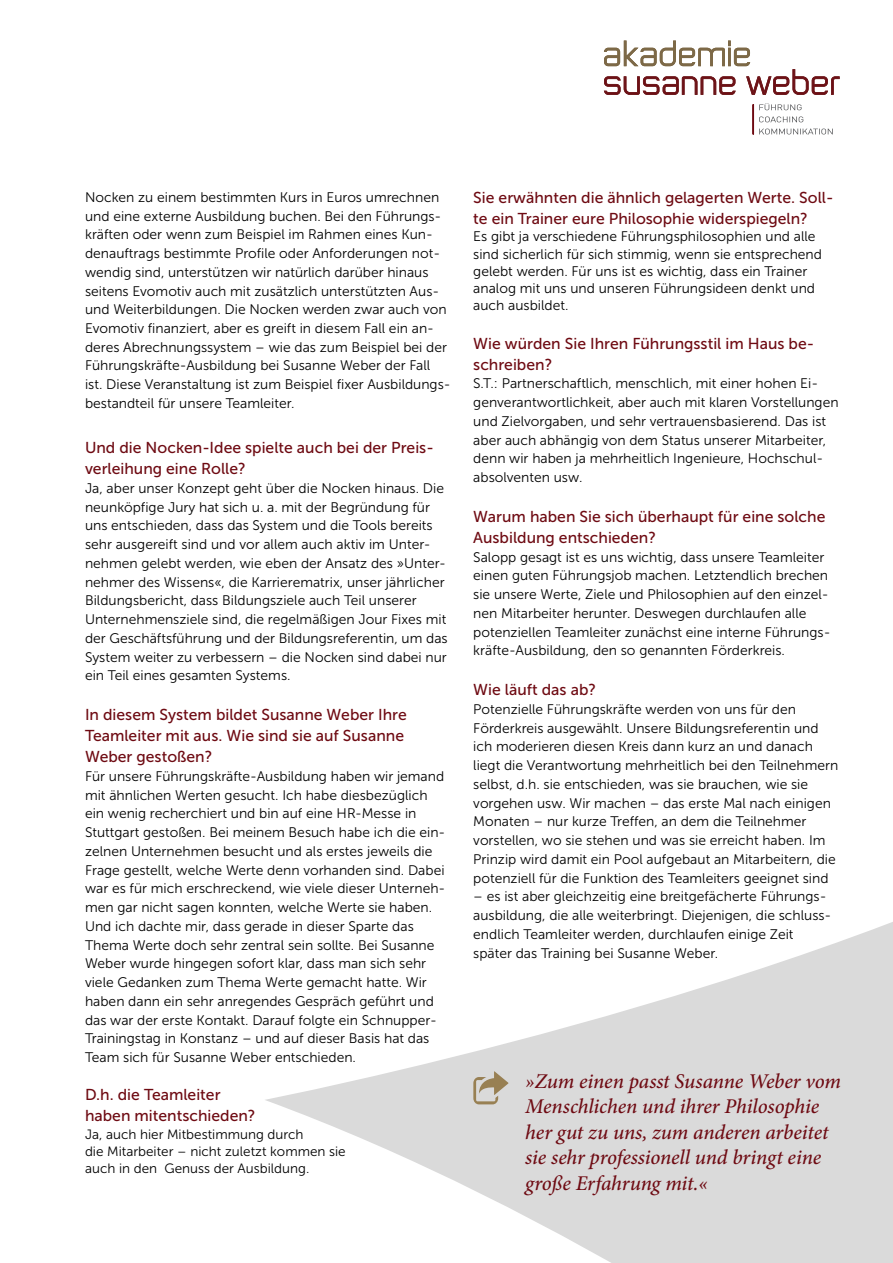
<style>
.page{position:relative;width:893px;height:1263px;background:#fff}
.page>*{position:absolute;margin:0;border:0;box-sizing:border-box;transform-origin:0 0}
.t1{font:italic 500 21px/25.5px "Minion Pro";letter-spacing:-.01em;color:#6e0a12}
.t2{font:15.75px/21px "Museo Sans 500";color:#6e0a12}
.t3{font:13.8px/18.8px "Museo Sans 300";color:#000}
.t4{font:13.5px/17.2px "Museo Sans 300";color:#000}
</style>
<div class="page">
<svg style="left:604px;top:41px;width:235px;height:54px"></svg>
<svg style="left:759px;top:129px;width:74px;height:5px"></svg>
<svg style="left:759px;top:116px;width:44px;height:6px"></svg>
<svg style="left:759px;top:103px;width:43px;height:7px"></svg>
<hr style="left:752px;top:104px;width:2px;height:30px;background:#6e0a12">
<svg style="left:265px;top:922px;width:628px;height:341px;fill:#dadada"></svg>
<svg style="left:473px;top:1071px;width:35px;height:33px"></svg>
<p class="t3" style="left:85px;top:188px;width:367px">Nocken zu einem bestimmten Kurs in Euros umrechnen und eine externe Ausbildung buchen. Bei den Führungs&shy;kräften oder wenn zum Beispiel im Rahmen eines Kun&shy;denauftrags bestimmte Profile oder Anforderungen not&shy;wendig sind, unterstützen wir natürlich darüber hinaus seitens Evomotiv auch mit zusätzlich unterstützten Aus&shy;und Weiterbildungen. Die Nocken werden zwar auch von Evomotiv finanziert, aber es greift in diesem Fall ein an&shy;deres Abrechnungssystem – wie das zum Beispiel bei der Führungskräfte-Ausbildung bei Susanne Weber der Fall ist. Diese Veranstaltung ist zum Beispiel fixer Ausbildungs&shy;bestandteil für unsere Teamleiter.</p>
<p class="t2" style="left:85px;top:437px;width:350px">Und die Nocken-Idee spielte auch bei der Preis&shy;verleihung eine Rolle?</p>
<p class="t3" style="left:85px;top:479px;width:364px">Ja, aber unser Konzept geht über die Nocken hinaus. Die neunköpfige Jury hat sich u. a. mit der Begründung für uns entschieden, dass das System und die Tools bereits sehr ausgereift sind und vor allem auch aktiv im Unter&shy;nehmen gelebt werden, wie eben der Ansatz des »Unter&shy;nehmer des Wissens«, die Karrierematrix, unser jährlicher Bildungsbericht, dass Bildungsziele auch Teil unserer Unternehmensziele sind, die regelmäßigen Jour Fixes mit der Geschäftsführung und der Bildungsreferentin, um das System weiter zu verbessern – die Nocken sind dabei nur ein Teil eines gesamten Systems.</p>
<p class="t2" style="left:85px;top:704px;width:323px">In diesem System bildet Susanne Weber Ihre<br>Teamleiter mit aus. Wie sind sie auf Susanne<br>Weber gestoßen?</p>
<p class="t3" style="left:85px;top:767px;width:362px">Für unsere Führungskräfte-Ausbildung haben wir jemand mit ähnlichen Werten gesucht. Ich habe diesbezüglich ein wenig recherchiert und bin auf eine HR-Messe in Stuttgart gestoßen. Bei meinem Besuch habe ich die ein&shy;zelnen Unternehmen besucht und als erstes jeweils die Frage gestellt, welche Werte denn vorhanden sind. Dabei war es für mich erschreckend, wie viele dieser Unterneh&shy;men gar nicht sagen konnten, welche Werte sie haben.<br>Und ich dachte mir, dass gerade in dieser Sparte das Thema Werte doch sehr zentral sein sollte. Bei Susanne Weber wurde hingegen sofort klar, dass man sich sehr viele Gedanken zum Thema Werte gemacht hatte. Wir haben dann ein sehr anregendes Gespräch geführt und das war der erste Kontakt. Darauf folgte ein Schnupper-Trainingstag in Konstanz – und auf dieser Basis hat das Team sich für Susanne Weber entschieden.</p>
<p class="t2" style="left:85px;top:1084px;width:172px">D.h. die Teamleiter haben mitentschieden?</p>
<p class="t4" style="left:85px;top:1125px;width:262px">Ja, auch hier Mitbestimmung durch<br>die Mitarbeiter – nicht zuletzt kommen sie auch in den Genuss der Ausbildung.</p>
<p class="t2" style="left:473px;top:187px;width:362px">Sie erwähnten die ähnlich gelagerten Werte. Soll&shy;te ein Trainer eure Philosophie widerspiegeln?</p>
<p class="t3" style="left:473px;top:228px;width:350px;line-height:17.2px">Es gibt ja verschiedene Führungsphilosophien und alle sind sicherlich für sich stimmig, wenn sie entsprechend gelebt werden. Für uns ist es wichtig, dass ein Trainer analog mit uns und unseren Führungsideen denkt und auch ausbildet.</p>
<p class="t2" style="left:473px;top:333px;width:342px">Wie würden Sie Ihren Führungsstil im Haus be&shy;schreiben?</p>
<p class="t3" style="left:473px;top:374px;width:367px">S.T.: Partnerschaftlich, menschlich, mit einer hohen Ei&shy;genverantwortlichkeit, aber auch mit klaren Vorstellungen und Zielvorgaben, und sehr vertrauensbasierend. Das ist aber auch abhängig von dem Status unserer Mitarbeiter, denn wir haben ja mehrheitlich Ingenieure, Hochschul&shy;absolventen usw.</p>
<p class="t2" style="left:473px;top:506px;width:354px">Warum haben Sie sich überhaupt für eine solche<br>Ausbildung entschieden?</p>
<p class="t3" style="left:473px;top:548px;width:359px">Salopp gesagt ist es uns wichtig, dass unsere Teamleiter einen guten Führungsjob machen. Letztendlich brechen sie unsere Werte, Ziele und Philosophien auf den einzel&shy;nen Mitarbeiter herunter. Deswegen durchlaufen alle potenziellen Teamleiter zunächst eine interne Führungs&shy;kräfte-Ausbildung, den so genannten Förderkreis.</p>
<p class="t2" style="left:473px;top:679px;width:124px">Wie läuft das ab?</p>
<p class="t3" style="left:473px;top:700px;width:366px">Potenzielle Führungskräfte werden von uns für den Förderkreis ausgewählt. Unsere Bildungsreferentin und ich moderieren diesen Kreis dann kurz an und danach liegt die Verantwortung mehrheitlich bei den Teilnehmern selbst, d.h. sie entschieden, was sie brauchen, wie sie vorgehen usw. Wir machen – das erste Mal nach einigen Monaten – nur kurze Treffen, an dem die Teilnehmer vorstellen, wo sie stehen und was sie erreicht haben. Im Prinzip wird damit ein Pool aufgebaut an Mitarbeitern, die potenziell für die Funktion des Teamleiters geeignet sind</p>
<p class="t3" style="left:473px;top:887px;width:360px">– es ist aber gleichzeitig eine breitgefächerte Führungs&shy;ausbildung, die alle weiterbringt. Diejenigen, die schluss&shy;endlich Teamleiter werden, durchlaufen einige Zeit später das Training bei Susanne Weber.</p>
<h1 class="t1" style="left:525px;top:1068px;width:317px">»Zum einen passt Susanne Weber vom Menschlichen und ihrer Philosophie her gut zu uns, zum anderen arbeitet sie sehr professionell und bringt eine große Erfahrung mit.«</h1>
</div>
